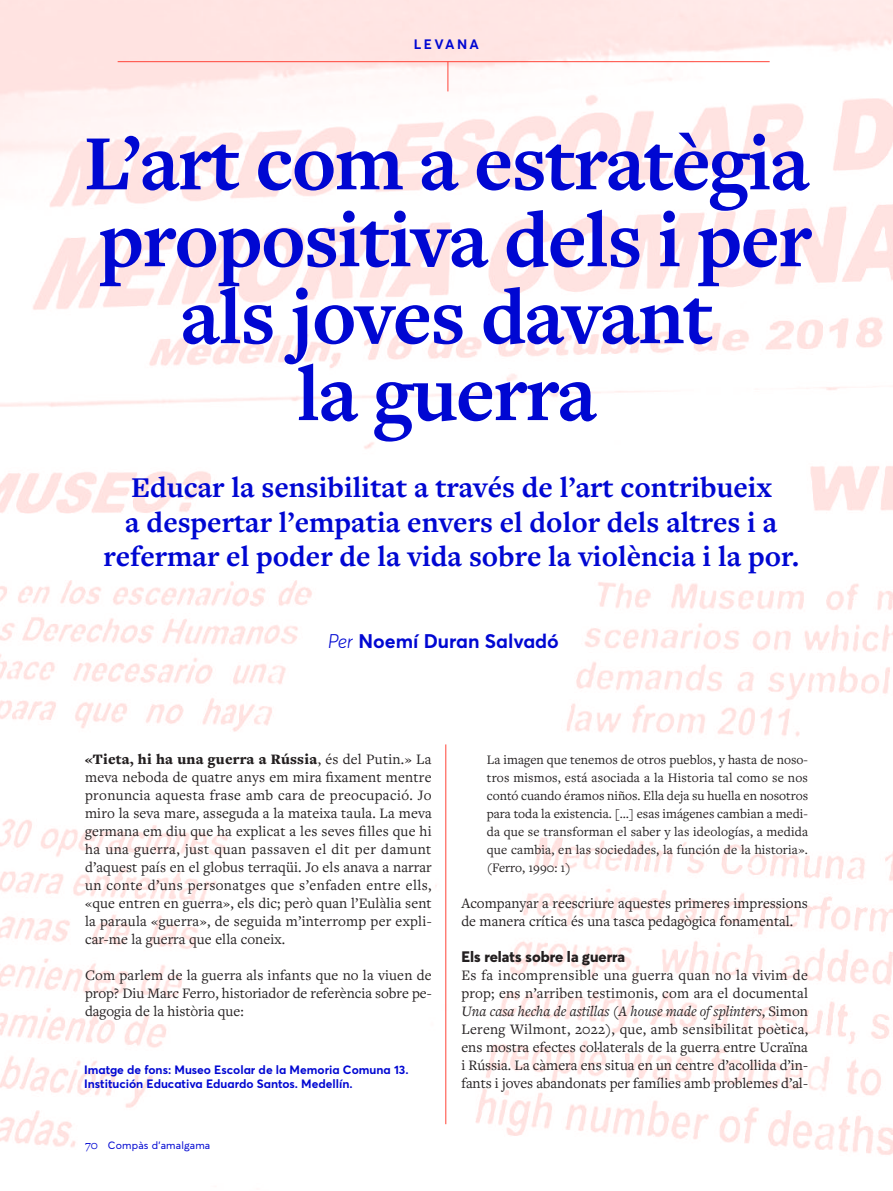
<style>
.page{position:relative;width:893px;height:1191px;background:#fff}
.page>*{position:absolute;margin:0;border:0;box-sizing:border-box;transform-origin:0 0}
.t1{font:700 81.15px/76.9px "Freight Text Pro";letter-spacing:-.02em;color:#0007d2;text-align:center}
.t2{font:700 29.85px/34.7px "Freight Text Pro";color:#0007d2;text-align:center}
.t3{font:700 19.5px "Averta";color:#0007d2}
.TEXT_GENERAL_ARTICLE{font:15px/18px "Freight Text Pro";color:#231f20;text-align:justify}
.Nivell_1{font:800 15px "Averta";color:#231f20}
.TEXT_GENERAL_-_ENTRA{font:13.5px/18px "Freight Text Pro";letter-spacing:.01em;color:#231f20;text-align:justify}
.t4{font:700 13.5px "Averta";letter-spacing:.18em;color:#0007d2}
.Peu_d_imatge_1{font:700 12px/14.4px "Averta";color:#0007d2}
.TEXT_GENERAL{font:10.5px "Averta";letter-spacing:.02em;color:#0007d2}
.s1{font-weight:300;font-style:italic}
.s2{font-weight:900}
.s3{font-family:"Freight Text Pro";font-size:12.75px}
.s4{font-style:italic}
</style>
<div class="page">
<img style="left:0;top:0;width:893px;height:1155px">
<hr style="left:118px;top:61px;width:652px;height:1px;background:#ff4438">
<svg style="left:447px;top:62px;width:1px;height:29px"></svg>
<hr style="left:445px;top:744px;width:1px;height:380px;background:#ff4438">
<p class="t4" style="left:414px;top:35px;width:67px">LEVANA</p>
<p class="t1" style="left:84px;top:122px;width:728px">L’art com a estratègia</p>
<p class="t1" style="left:99px;top:199px;width:715px">propositiva dels i per als joves davant<br>la guerra</p>
<p class="t2" style="left:104px;top:469px;width:697px">Educar la sensibilitat a través de l’art contribueix<br>a despertar l’empatia envers el dolor dels altres i a refermar el poder de la vida sobre la violència i la por.</p>
<p class="t3" style="left:328px;top:629px;width:233px"><span class="s1">Per</span> Noemí Duran Salvadó</p>
<p class="TEXT_GENERAL_ARTICLE" style="left:85px;top:749px;width:348px"><span class="s2">«Tieta, hi ha una guerra a Rússia</span>, és del Putin.» La meva neboda de quatre anys em mira fixament mentre pronuncia aquesta frase amb cara de preocupació. Jo miro la seva mare, asseguda a la mateixa taula. La meva germana em diu que ha explicat a les seves filles que hi ha una guerra, just quan passaven el dit per damunt d’aquest país en el globus terraqüi. Jo els anava a narrar un conte d’uns personatges que s’enfaden entre ells, «que entren en guerra», els dic; però quan l’Eulàlia sent la paraula «guerra», de seguida m’interromp per expli&shy;car-me la guerra que ella coneix.</p>
<p class="TEXT_GENERAL_ARTICLE" style="left:85px;top:965px;width:348px">Com parlem de la guerra als infants que no la viuen de prop? Diu Marc Ferro, historiador de referència sobre pe&shy;dagogia de la història que:</p>
<p class="Peu_d_imatge_1" style="left:84px;top:1062px;width:326px">Imatge de fons: Museo Escolar de la Memoria Comuna 13.<br>Institución Educativa Eduardo Santos. Medellín.</p>
<p class="TEXT_GENERAL" style="left:85px;top:1138px;width:127px"><span class="s3">70</span> Compàs d’amalgama</p>
<p class="TEXT_GENERAL_-_ENTRA" style="left:487px;top:750px;width:323px">La imagen que tenemos de otros pueblos, y hasta de noso&shy;tros mismos, está asociada a la Historia tal como se nos contó cuando éramos niños. Ella deja su huella en nosotros para toda la existencia. […] esas imágenes cambian a medi&shy;da que se transforman el saber y las ideologías, a medida que cambia, en las sociedades, la función de la historia». (Ferro, 1990: 1)</p>
<p class="TEXT_GENERAL_ARTICLE" style="left:461px;top:893px;width:348px">Acompanyar a reescriure aquestes primeres impressions de manera crítica és una tasca pedagògica fonamental.</p>
<p class="Nivell_1" style="left:461px;top:947px;width:165px">Els relats sobre la guerra</p>
<p class="TEXT_GENERAL_ARTICLE" style="left:461px;top:965px;width:348px">Es fa incomprensible una guerra quan no la vivim de prop; ens n’arriben testimonis, com ara el documental <span class="s4">Una casa hecha de astillas</span> (<span class="s4">A house made of splinters</span>, Simon Lereng Wilmont, 2022), que, amb sensibilitat poètica, ens mostra efectes col·laterals de la guerra entre Ucraïna i Rússia. La càmera ens situa en un centre d’acollida d’in&shy;fants i joves abandonats per famílies amb problemes d’al-</p>
</div>
